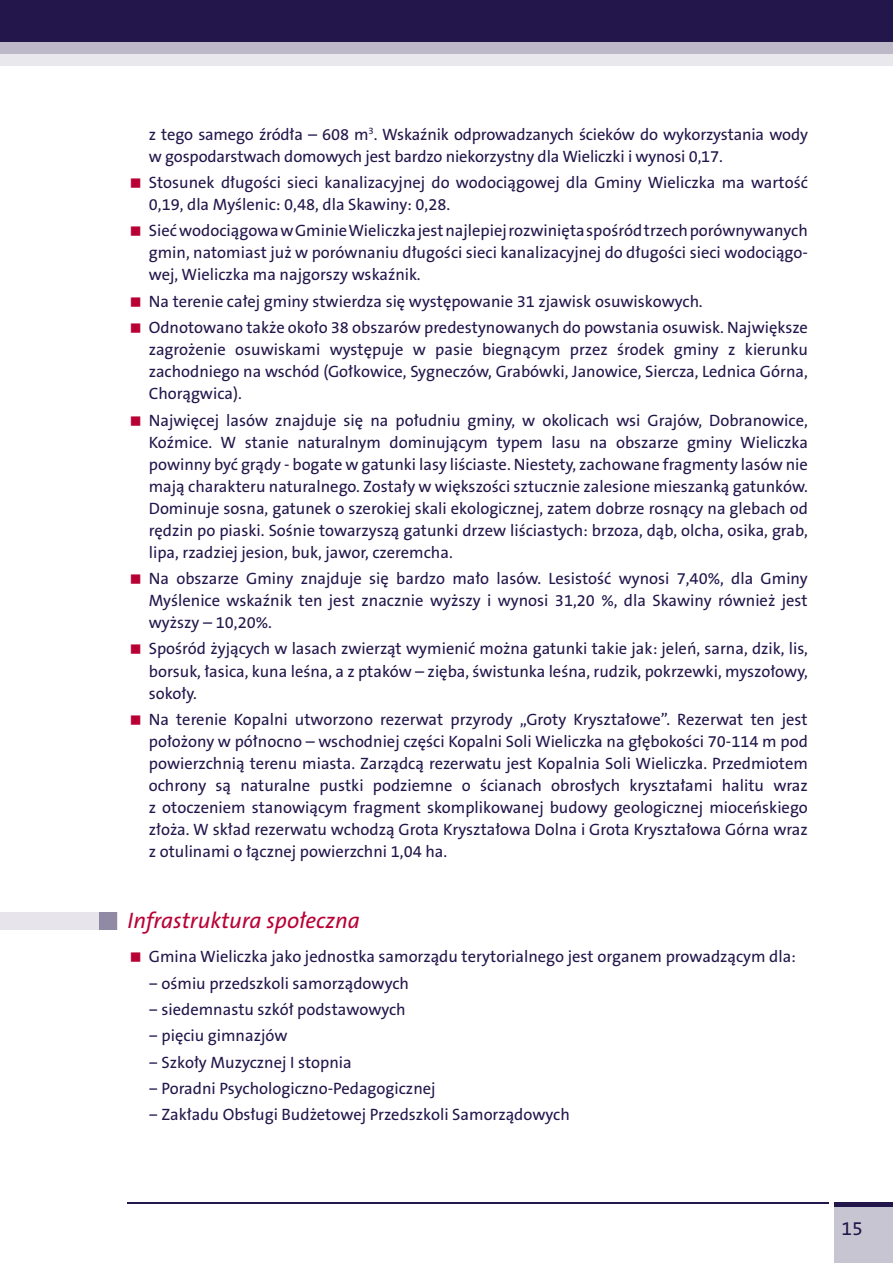
<style>
.page{position:relative;width:893px;height:1263px;background:#fff}
.page>*{position:absolute;margin:0;border:0;box-sizing:border-box;transform-origin:0 0}
.t1{font:italic 22.5px "The Sans CE B5";color:#b90035}
.t2{font:19.5px "The Sans CE B5 Plain";color:#23164b}
.t3{font:16.5px/22px "The Sans CE B5 Plain";color:#23164b;text-align:justify}
</style>
<div class="page">
<div style="left:834px;top:1203px;width:59px;height:60px;background:#c8c5d2"></div>
<div style="left:0;top:0;width:893px;height:43px;background:#23164b"></div>
<hr style="left:834px;top:1202px;width:59px;height:4px;background:#23164b">
<div style="left:0;top:43px;width:893px;height:11px;background:#bdb9c9"></div>
<div style="left:0;top:54px;width:893px;height:12px;background:#e9e8ed"></div>
<hr style="left:128px;top:1202px;width:701px;height:1px;background:#23164b">
<div style="left:0;top:912px;width:117px;height:17px;background:#e7e5eb"></div>
<div style="left:99px;top:912px;width:18px;height:17px;background:#918aa5"></div>
<p class="t3" style="left:149px;top:124px;width:661px">z tego samego źródła – 608 m<sup>3</sup>. Wskaźnik odprowadzanych ścieków do wykorzystania wody w gospodarstwach domowych jest bardzo niekorzystny dla Wieliczki i wynosi 0,17.</p>
<p class="t3" style="left:149px;top:172px;width:660px">Stosunek długości sieci kanalizacyjnej do wodociągowej dla Gminy Wieliczka ma wartość<br>0,19, dla Myślenic: 0,48, dla Skawiny: 0,28.</p>
<p class="t3" style="left:149px;top:221px;width:661px">Sieć wodociągowa wGminie Wieliczka jest najlepiej rozwinięta spośród trzech porównywanych gmin, natomiast już w porównaniu długości sieci kanalizacyjnej do długości sieci wodociągo&shy;wej, Wieliczka ma najgorszy wskaźnik.</p>
<p class="t3" style="left:149px;top:289px;width:661px;line-height:26.2px">Na terenie całej gminy stwierdza się występowanie 31 zjawisk osuwiskowych.<br>Odnotowano także około 38 obszarów predestynowanych do powstania osuwisk. Największe</p>
<p class="t3" style="left:149px;top:339px;width:661px">zagrożenie osuwiskami występuje w pasie biegnącym przez środek gminy z kierunku zachodniego na wschód (Gołkowice, Sygneczów, Grabówki, Janowice, Siercza, Lednica Górna, Chorągwica).</p>
<p class="t3" style="left:149px;top:410px;width:661px">Najwięcej lasów znajduje się na południu gminy, w okolicach wsi Grajów, Dobranowice, Koźmice. W stanie naturalnym dominującym typem lasu na obszarze gminy Wieliczka powinny być grądy - bogate w gatunki lasy liściaste. Niestety, zachowane fragmenty lasów nie mają charakteru naturalnego. Zostały w większości sztucznie zalesione mieszanką gatunków.<br>Dominuje sosna, gatunek o szerokiej skali ekologicznej, zatem dobrze rosnący na glebach od rędzin po piaski. Sośnie towarzyszą gatunki drzew liściastych: brzoza, dąb, olcha, osika, grab, lipa, rzadziej jesion, buk, jawor, czeremcha.</p>
<p class="t3" style="left:149px;top:568px;width:660px">Na obszarze Gminy znajduje się bardzo mało lasów. Lesistość wynosi 7,40%, dla Gminy Myślenice wskaźnik ten jest znacznie wyższy i wynosi 31,20 %, dla Skawiny również jest wyższy – 10,20%.</p>
<p class="t3" style="left:149px;top:639px;width:661px">Spośród żyjących w lasach zwierząt wymienić można gatunki takie jak: jeleń, sarna, dzik, lis, borsuk, łasica, kuna leśna, a z ptaków – zięba, świstunka leśna, rudzik, pokrzewki, myszołowy, sokoły.</p>
<p class="t3" style="left:149px;top:709px;width:661px">Na terenie Kopalni utworzono rezerwat przyrody „Groty Kryształowe”. Rezerwat ten jest położony w północno – wschodniej części Kopalni Soli Wieliczka na głębokości 70-114 m pod powierzchnią terenu miasta. Zarządcą rezerwatu jest Kopalnia Soli Wieliczka. Przedmiotem ochrony są naturalne pustki podziemne o ścianach obrosłych kryształami halitu wraz z otoczeniem stanowiącym fragment skomplikowanej budowy geologicznej mioceńskiego złoża. W skład rezerwatu wchodzą Grota Kryształowa Dolna i Grota Kryształowa Górna wraz z otulinami o łącznej powierzchni 1,04 ha.</p>
<h1 class="t1" style="left:128px;top:907px;width:234px">Infrastruktura społeczna</h1>
<p class="t3" style="left:149px;top:945px;width:649px;line-height:26.2px;text-align:left">Gmina Wieliczka jako jednostka samorządu terytorialnego jest organem prowadzącym dla: − ośmiu przedszkoli samorządowych<br>− siedemnastu szkół podstawowych<br>− pięciu gimnazjów<br>− Szkoły Muzycznej I stopnia<br>− Poradni Psychologiczno-Pedagogicznej<br>− Zakładu Obsługi Budżetowej Przedszkoli Samorządowych</p>
<p class="t2" style="left:841px;top:1218px;width:23px">15</p>
</div>
